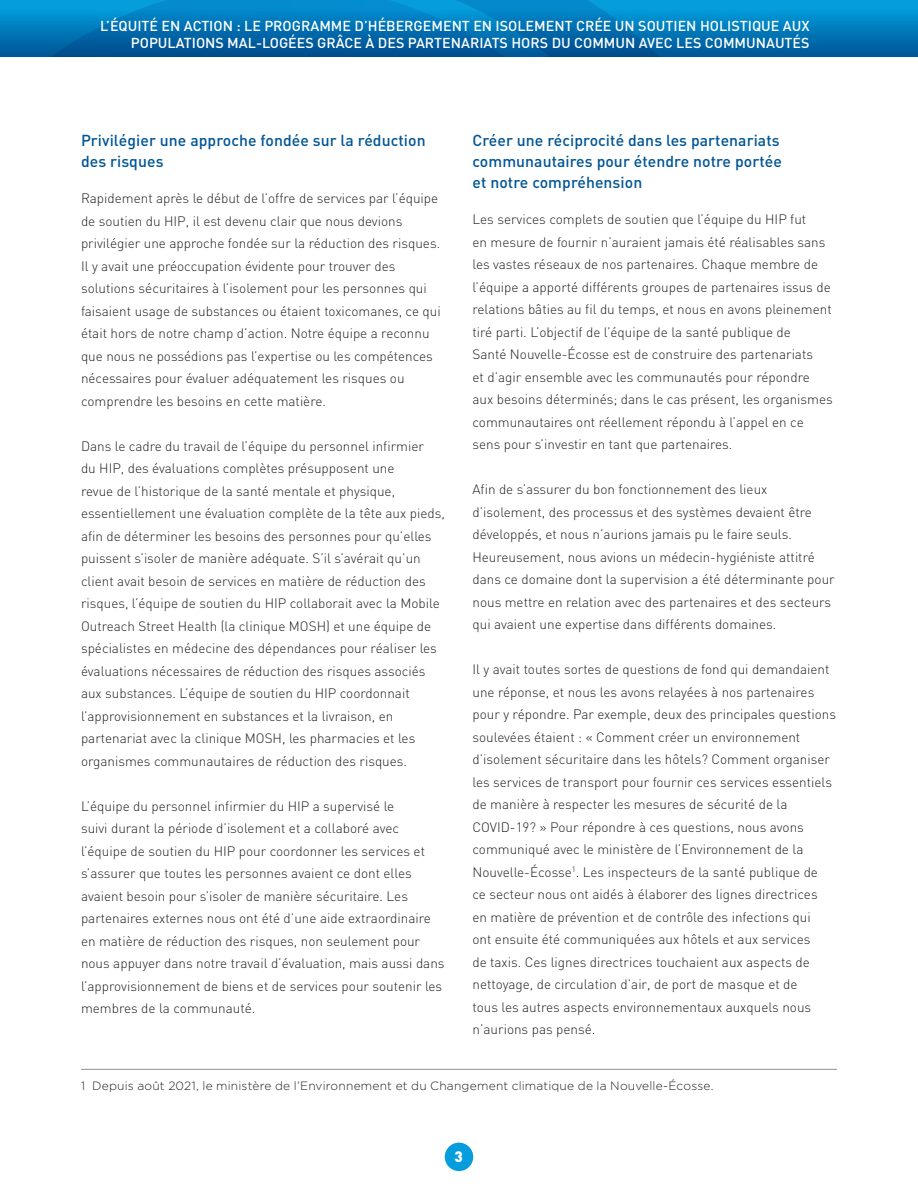
<style>
.page{position:relative;width:918px;height:1188px;background:#fff}
.page>*{position:absolute;margin:0;border:0;box-sizing:border-box;transform-origin:0 0}
.t1{font:500 15.75px/21px "DIN";letter-spacing:.005em;color:#005595}
.t2{font:900 15px "DIN";color:#fff}
.t3{font:500 14.25px/17.2px "DIN";color:#fff;text-align:right}
.t4{font:300 13.5px/22.5px "DIN";color:#231f20}
.t5{font:300 12px "Gotham HTF";letter-spacing:.015em;color:#231f20}
</style>
<div class="page">
<div style="left:0;top:0;width:918px;height:57px;background:linear-gradient(to bottom,#05a6e5,#005495)"></div>
<svg style="left:0;top:0;width:813px;height:57px;background:#0174b5"></svg>
<div style="left:445px;top:1143px;width:28px;height:28px;background:#069ddc;border-radius:50%"></div>
<hr style="left:81px;top:1069px;width:756px;height:1px;background:#231f20">
<p class="t3" style="left:100px;top:16px;width:711px">L’ÉQUITÉ EN ACTION : LE PROGRAMME D’HÉBERGEMENT EN ISOLEMENT CRÉE UN SOUTIEN HOLISTIQUE AUX<br>POPULATIONS MAL-LOGÉES GRÂCE À DES PARTENARIATS HORS DU COMMUN AVEC LES COMMUNAUTÉS</p>
<p class="t1" style="left:81px;top:130px;width:346px">Privilégier une approche fondée sur la réduction des risques</p>
<p class="t4" style="left:81px;top:187px;width:361px">Rapidement après le début de l’offre de services par l’équipe de soutien du HIP, il est devenu clair que nous devions privilégier une approche fondée sur la réduction des risques.<br>Il y avait une préoccupation évidente pour trouver des solutions sécuritaires à l’isolement pour les personnes qui faisaient usage de substances ou étaient toxicomanes, ce qui était hors de notre champ d’action. Notre équipe a reconnu que nous ne possédions pas l’expertise ou les compétences nécessaires pour évaluer adéquatement les risques ou comprendre les besoins en cette matière.</p>
<p class="t4" style="left:81px;top:435px;width:365px">Dans le cadre du travail de l’équipe du personnel infirmier<br>du HIP, des évaluations complètes présupposent une<br>revue de l’historique de la santé mentale et physique, essentiellement une évaluation complète de la tête aux pieds, afin de déterminer les besoins des personnes pour qu’elles puissent s’isoler de manière adéquate. S’il s’avérait qu’un client avait besoin de services en matière de réduction des risques, l’équipe de soutien du HIP collaborait avec la Mobile Outreach Street Health (la clinique MOSH) et une équipe de spécialistes en médecine des dépendances pour réaliser les évaluations nécessaires de réduction des risques associés aux substances. L’équipe de soutien du HIP coordonnait l’approvisionnement en substances et la livraison, en partenariat avec la clinique MOSH, les pharmacies et les organismes communautaires de réduction des risques.</p>
<p class="t4" style="left:81px;top:795px;width:365px">L’équipe du personnel infirmier du HIP a supervisé le<br>suivi durant la période d’isolement et a collaboré avec l’équipe de soutien du HIP pour coordonner les services et s’assurer que toutes les personnes avaient ce dont elles avaient besoin pour s’isoler de manière sécuritaire. Les partenaires externes nous ont été d’une aide extraordinaire en matière de réduction des risques, non seulement pour nous appuyer dans notre travail d’évaluation, mais aussi dans l’approvisionnement de biens et de services pour soutenir les membres de la communauté.</p>
<p class="t1" style="left:472px;top:130px;width:311px">Créer une réciprocité dans les partenariats communautaires pour étendre notre portée et notre compréhension</p>
<p class="t4" style="left:472px;top:208px;width:362px">Les services complets de soutien que l’équipe du HIP fut<br>en mesure de fournir n’auraient jamais été réalisables sans les vastes réseaux de nos partenaires. Chaque membre de l’équipe a apporté différents groupes de partenaires issus de relations bâties au fil du temps, et nous en avons pleinement tiré parti. L’objectif de l’équipe de la santé publique de<br>Santé Nouvelle-Écosse est de construire des partenariats<br>et d’agir ensemble avec les communautés pour répondre aux besoins déterminés; dans le cas présent, les organismes communautaires ont réellement répondu à l’appel en ce sens pour s’investir en tant que partenaires.</p>
<p class="t4" style="left:472px;top:478px;width:364px">Afin de s’assurer du bon fonctionnement des lieux d’isolement, des processus et des systèmes devaient être développés, et nous n’aurions jamais pu le faire seuls.<br>Heureusement, nous avions un médecin-hygiéniste attitré dans ce domaine dont la supervision a été déterminante pour nous mettre en relation avec des partenaires et des secteurs qui avaient une expertise dans différents domaines.</p>
<p class="t4" style="left:472px;top:658px;width:365px">Il y avait toutes sortes de questions de fond qui demandaient une réponse, et nous les avons relayées à nos partenaires pour y répondre. Par exemple, deux des principales questions soulevées étaient : « Comment créer un environnement d’isolement sécuritaire dans les hôtels? Comment organiser les services de transport pour fournir ces services essentiels de manière à respecter les mesures de sécurité de la COVID-19? » Pour répondre à ces questions, nous avons communiqué avec le ministère de l’Environnement de la Nouvelle-Écosse<sup>1</sup>. Les inspecteurs de la santé publique de<br>ce secteur nous ont aidés à élaborer des lignes directrices<br>en matière de prévention et de contrôle des infections qui<br>ont ensuite été communiquées aux hôtels et aux services<br>de taxis. Ces lignes directrices touchaient aux aspects de nettoyage, de circulation d’air, de port de masque et de<br>tous les autres aspects environnementaux auxquels nous n’aurions pas pensé.</p>
<p class="t5" style="left:81px;top:1079px;width:634px">1 Depuis août 2021, le ministère de l’Environnement et du Changement climatique de la Nouvelle-Écosse.</p>
<p class="t2" style="left:455px;top:1146px;width:10px">3</p>
</div>
